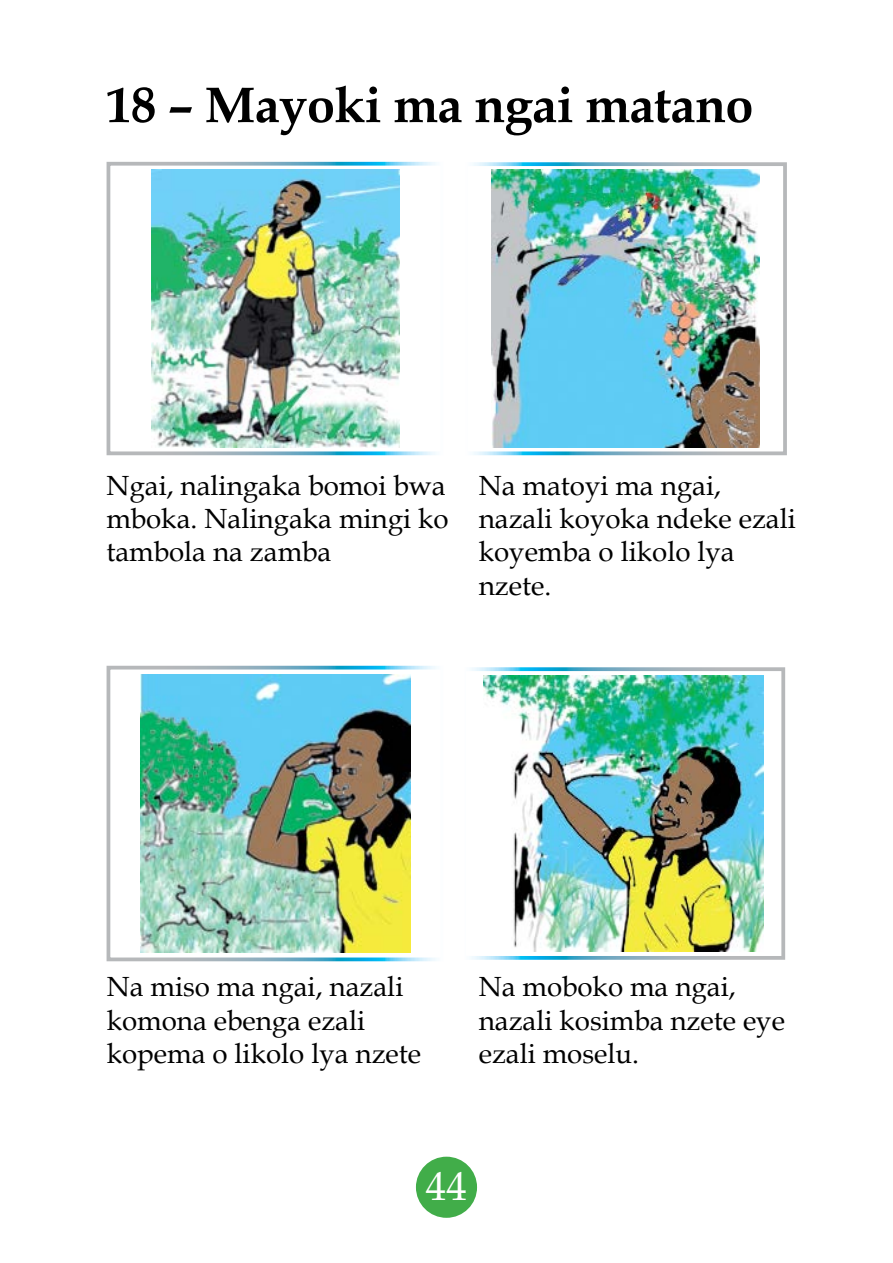
<style>
.page{position:relative;width:893px;height:1263px;background:#fff}
.page>*{position:absolute;margin:0;border:0;box-sizing:border-box;transform-origin:0 0}
.t1{font:700 50.4px "Book Antiqua";letter-spacing:-.01em;color:#000}
.t2{font:41.1px "Book Antiqua";color:#fff}
.t3{font:27.75px/33.3px "Book Antiqua";color:#000}
</style>
<div class="page">
<div style="left:416px;top:1157px;width:61px;height:61px;background:#41ad49;border-radius:50%"></div>
<div style="left:462px;top:667px;width:323px;height:293px;border:4px solid #fff"></div>
<div style="left:107px;top:162px;width:337px;height:293px;border:4px solid #fff"></div>
<div style="left:464px;top:162px;width:323px;height:293px;border:4px solid #fff"></div>
<div style="left:107px;top:666px;width:337px;height:295px;border:4px solid #fff"></div>
<img style="left:152px;top:169px;width:247px;height:279px">
<img style="left:484px;top:676px;width:279px;height:275px">
<img style="left:140px;top:674px;width:271px;height:279px">
<img style="left:491px;top:170px;width:268px;height:278px">
<h1 class="t1" style="left:107px;top:71px;width:648px">18 – Mayoki ma ngai matano</h1>
<p class="t3" style="left:106px;top:468px;width:344px;text-align:justify">Ngai, nalingaka bomoi bwa mboka. Nalingaka mingi ko tambola na zamba</p>
<p class="t3" style="left:479px;top:468px;width:319px">Na matoyi ma ngai, nazali koyoka ndeke ezali koyemba o likolo lya nzete.</p>
<p class="t3" style="left:107px;top:970px;width:316px">Na miso ma ngai, nazali komona ebenga ezali kopema o likolo lya nzete</p>
<p class="t3" style="left:479px;top:970px;width:308px">Na moboko ma ngai, nazali kosimba nzete eye ezali moselu.</p>
<h2 class="t2" style="left:426px;top:1157px;width:43px">44</h2>
</div>
